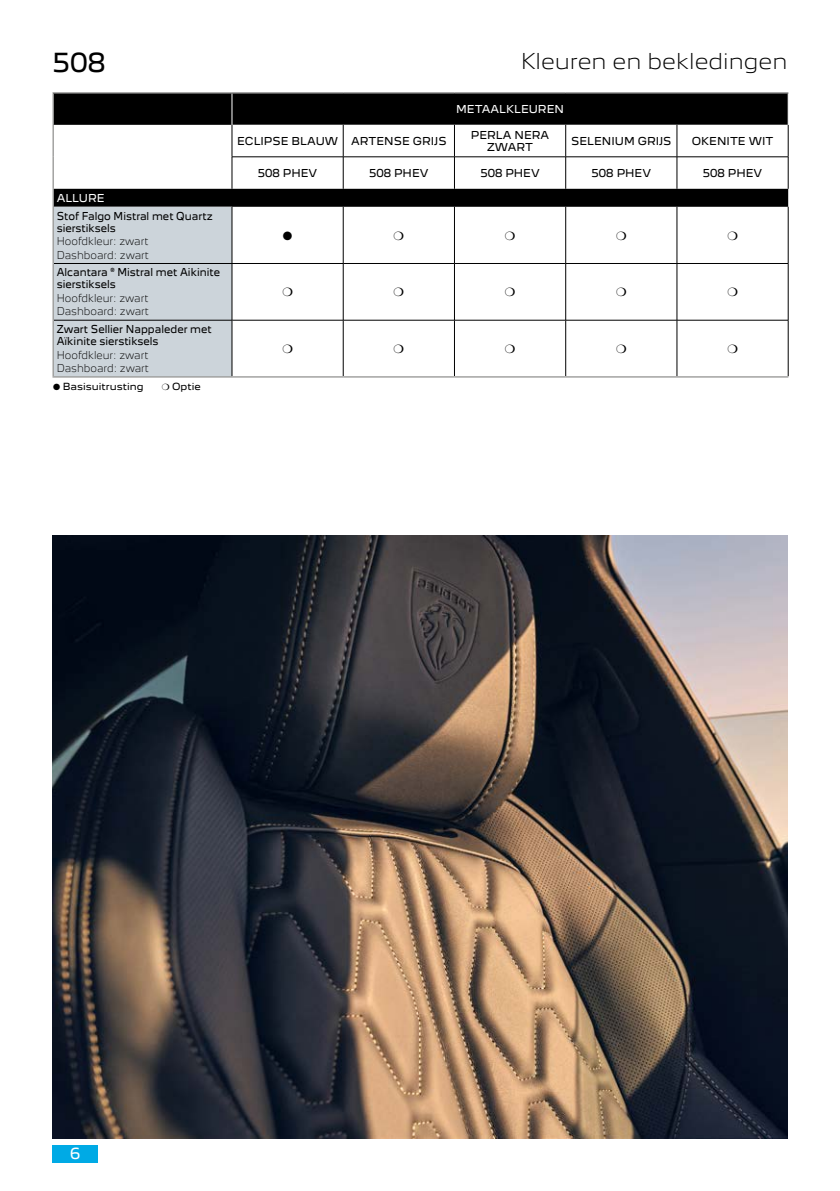
<style>
.page{position:relative;width:840px;height:1191px;background:#fff}
.page>*{position:absolute;margin:0;border:0;box-sizing:border-box;transform-origin:0 0}
.t1{font:24px "Peugeot New";color:#000}
.t2{font:300 20px "Peugeot New";color:#000}
.t3{font:14px "Peugeot New";color:#fff}
.t4{font:12px "Zapf Dingbats ITC";color:#000}
.t5{font:10px/12px "Peugeot New";color:#000;scale:.9 1}
.t6{font:10px/12px "Peugeot New";color:#000;text-align:center}
.t7{font:300 10px/13.4px "Peugeot New";color:#000;scale:.9 1}
.t8{font:10px "Peugeot New";color:#fff}
.t9{font:9px "Peugeot New";color:#000}
</style>
<div class="page">
<img style="left:52px;top:536px;width:735px;height:602px">
<div style="left:52px;top:1145px;width:46px;height:17px;background:#00aae5"></div>
<svg style="left:54px;top:94px;width:733px;height:113px;fill:#000"></svg>
<svg style="left:54px;top:125px;width:733px;height:32px"></svg>
<hr style="left:231px;top:125px;width:1px;height:32px;background:#000">
<hr style="left:343px;top:125px;width:1px;height:32px;background:#000">
<hr style="left:454px;top:125px;width:1px;height:32px;background:#000">
<hr style="left:565px;top:125px;width:1px;height:32px;background:#000">
<hr style="left:343px;top:207px;width:1px;height:56px;background:#000">
<hr style="left:454px;top:207px;width:1px;height:56px;background:#000">
<hr style="left:565px;top:207px;width:1px;height:56px;background:#000">
<hr style="left:676px;top:207px;width:1px;height:56px;background:#000">
<hr style="left:343px;top:264px;width:1px;height:56px;background:#000">
<hr style="left:454px;top:264px;width:1px;height:56px;background:#000">
<hr style="left:565px;top:264px;width:1px;height:56px;background:#000">
<hr style="left:676px;top:264px;width:1px;height:56px;background:#000">
<hr style="left:343px;top:320px;width:1px;height:56px;background:#000">
<hr style="left:454px;top:320px;width:1px;height:56px;background:#000">
<hr style="left:565px;top:320px;width:1px;height:56px;background:#000">
<hr style="left:676px;top:320px;width:1px;height:56px;background:#000">
<hr style="left:787px;top:207px;width:1px;height:56px;background:#000">
<hr style="left:787px;top:264px;width:1px;height:56px;background:#000">
<hr style="left:787px;top:320px;width:1px;height:56px;background:#000">
<hr style="left:231px;top:94px;width:1px;height:31px;background:#fff">
<hr style="left:676px;top:125px;width:1px;height:32px;background:#000">
<hr style="left:787px;top:125px;width:1px;height:32px;background:#000">
<hr style="left:232px;top:156px;width:111px;height:1px;background:#000">
<hr style="left:231px;top:157px;width:1px;height:32px;background:#000">
<hr style="left:343px;top:156px;width:111px;height:1px;background:#000">
<hr style="left:343px;top:157px;width:1px;height:32px;background:#000">
<hr style="left:454px;top:156px;width:111px;height:1px;background:#000">
<hr style="left:454px;top:157px;width:1px;height:32px;background:#000">
<hr style="left:565px;top:156px;width:111px;height:1px;background:#000">
<hr style="left:565px;top:157px;width:1px;height:32px;background:#000">
<hr style="left:676px;top:156px;width:111px;height:1px;background:#000">
<hr style="left:676px;top:157px;width:1px;height:32px;background:#000">
<hr style="left:787px;top:157px;width:1px;height:32px;background:#000">
<hr style="left:52px;top:92px;width:180px;height:2px;background:#9d9d9c">
<hr style="left:52px;top:94px;width:2px;height:31px;background:#9d9d9c">
<hr style="left:232px;top:92px;width:111px;height:2px;background:#9d9d9c">
<hr style="left:343px;top:92px;width:111px;height:2px;background:#9d9d9c">
<hr style="left:454px;top:92px;width:111px;height:2px;background:#9d9d9c">
<hr style="left:565px;top:92px;width:111px;height:2px;background:#9d9d9c">
<hr style="left:676px;top:92px;width:111px;height:2px;background:#9d9d9c">
<hr style="left:52px;top:125px;width:2px;height:32px;background:#9d9d9c">
<hr style="left:52px;top:157px;width:2px;height:32px;background:#9d9d9c">
<svg style="left:52px;top:189px;width:180px;height:187px;background:#b6bdc3"></svg>
<hr style="left:52px;top:207px;width:2px;height:56px;background:#9d9d9c">
<hr style="left:52px;top:263px;width:2px;height:57px;background:#9d9d9c">
<hr style="left:52px;top:320px;width:2px;height:56px;background:#9d9d9c">
<hr style="left:52px;top:376px;width:180px;height:1px;background:#9d9d9c">
<hr style="left:232px;top:263px;width:111px;height:1px;background:#000">
<hr style="left:343px;top:263px;width:111px;height:1px;background:#000">
<hr style="left:454px;top:263px;width:111px;height:1px;background:#000">
<hr style="left:565px;top:263px;width:111px;height:1px;background:#000">
<hr style="left:676px;top:263px;width:111px;height:1px;background:#000">
<hr style="left:232px;top:376px;width:111px;height:1px;background:#9d9d9c">
<hr style="left:343px;top:376px;width:111px;height:1px;background:#9d9d9c">
<hr style="left:454px;top:376px;width:111px;height:1px;background:#9d9d9c">
<hr style="left:565px;top:376px;width:111px;height:1px;background:#9d9d9c">
<hr style="left:676px;top:376px;width:111px;height:1px;background:#9d9d9c">
<hr style="left:232px;top:320px;width:111px;height:1px;background:#000">
<hr style="left:343px;top:320px;width:111px;height:1px;background:#000">
<hr style="left:454px;top:320px;width:111px;height:1px;background:#000">
<hr style="left:565px;top:320px;width:111px;height:1px;background:#000">
<hr style="left:676px;top:320px;width:111px;height:1px;background:#000">
<h1 class="t1" style="left:52px;top:42px;width:54px">508</h1>
<h2 class="t2" style="left:520px;top:44px;width:268px">Kleuren en bekledingen</h2>
<p class="t8" style="left:456px;top:101px;width:109px">METAALKLEUREN</p>
<p class="t6" style="left:237px;top:134px;width:102px">ECLIPSE BLAUW</p>
<p class="t6" style="left:351px;top:134px;width:97px">ARTENSE GRIJS</p>
<p class="t6" style="left:470px;top:128px;width:80px">PERLA NERA<br>ZWART</p>
<p class="t6" style="left:570px;top:134px;width:102px">SELENIUM GRIJS</p>
<p class="t6" style="left:691px;top:134px;width:83px">OKENITE WIT</p>
<p class="t6" style="left:258px;top:166px;width:61px">508 PHEV</p>
<p class="t6" style="left:369px;top:166px;width:61px">508 PHEV</p>
<p class="t6" style="left:480px;top:166px;width:61px">508 PHEV</p>
<p class="t6" style="left:591px;top:166px;width:61px">508 PHEV</p>
<p class="t6" style="left:702px;top:166px;width:61px">508 PHEV</p>
<p class="t8" style="left:57px;top:190px;width:49px">ALLURE</p>
<p class="t5" style="left:57px;top:209px;width:175px">Stof Falgo Mistral met Quartz sierstiksels</p>
<p class="t7" style="left:57px;top:234px;width:104px">Hoofdkleur: zwart<br>Dashboard: zwart</p>
<p class="t4" style="left:283px;top:230px;width:11px">●</p>
<p class="t5" style="left:57px;top:266px;width:183px">Alcantara ® Mistral met Aikinite sierstiksels</p>
<p class="t7" style="left:57px;top:290px;width:104px">Hoofdkleur: zwart<br>Dashboard: zwart</p>
<p class="t5" style="left:57px;top:322px;width:174px">Zwart Sellier Nappaleder met<br>Aïkinite sierstiksels</p>
<p class="t7" style="left:57px;top:347px;width:104px">Hoofdkleur: zwart<br>Dashboard: zwart</p>
<p class="t9" style="left:53px;top:379px;width:92px">● Basisuitrusting</p>
<p class="t9" style="left:172px;top:379px;width:30px">Optie</p>
<h3 class="t3" style="left:70px;top:1142px;width:12px">6</h3>
</div>
